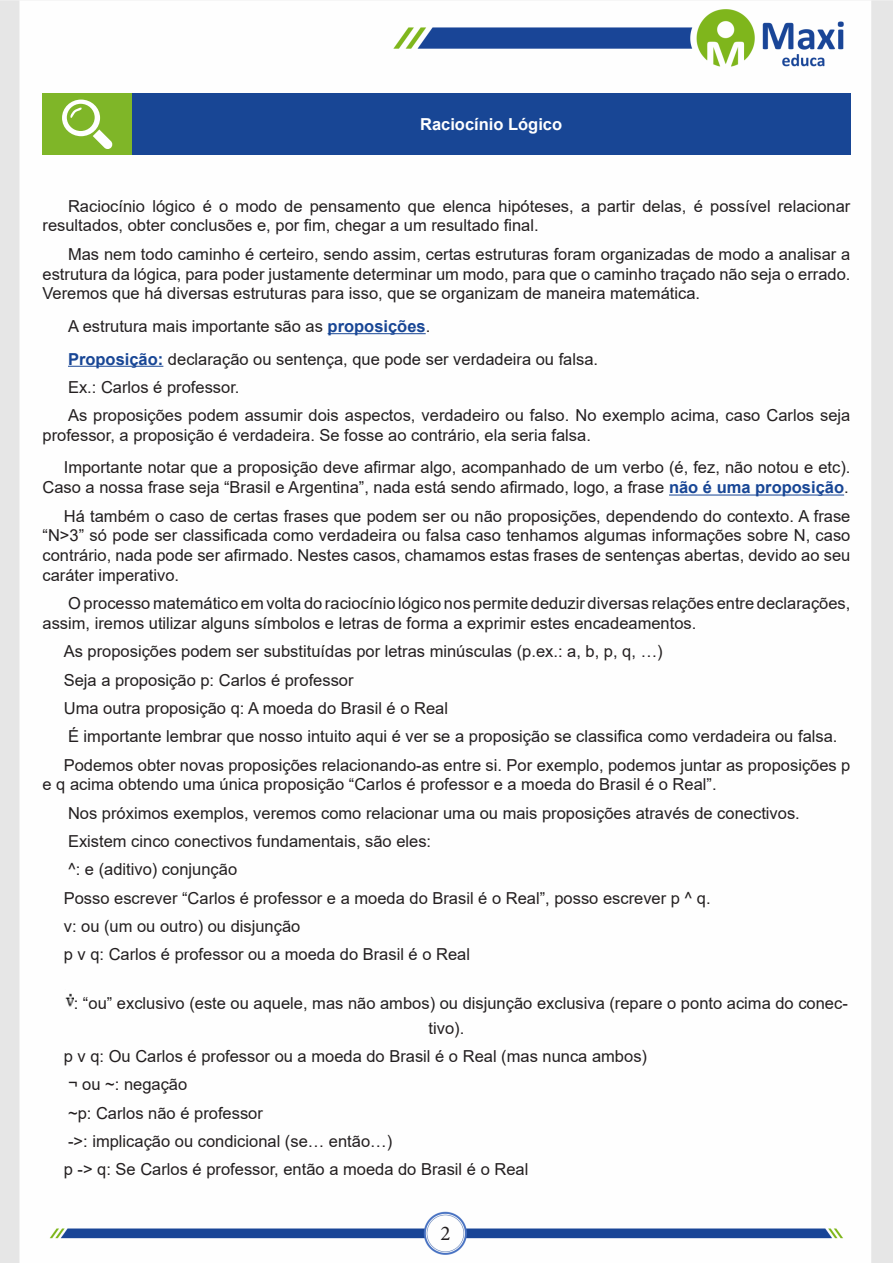
<style>
.page{position:relative;width:893px;height:1263px;background:#fff}
.page>*{position:absolute;margin:0;border:0;box-sizing:border-box;transform-origin:0 0}
.t1{font:21px "Minion Pro";color:#231f20}
.Texto{font:16.5px/19.8px "Arial";color:#231f20}
.Centralizar{font:16.5px/24.8px "Arial";color:#231f20}
.Titulo_de_Caixa{font:700 16.5px "Arial";color:#fff}
.s1{font-weight:700;color:#184695}
</style>
<div class="page">
<img style="left:0;top:0;width:893px;height:1263px">
<hr style="left:328px;top:333px;width:98px;height:1px;background:#184695">
<hr style="left:68px;top:366px;width:95px;height:1px;background:#184695">
<hr style="left:669px;top:495px;width:175px;height:1px;background:#184695">
<div style="left:43px;top:94px;width:89px;height:61px;background:#7fb628"></div>
<div style="left:132px;top:94px;width:718px;height:61px;background:#184695"></div>
<svg style="left:62px;top:100px;width:51px;height:49px"></svg>
<img style="left:45px;top:990px;width:29px;height:19px">
<p class="Titulo_de_Caixa" style="left:420px;top:113px;width:144px">Raciocínio Lógico</p>
<p class="Texto" style="left:43px;top:196px;width:809px;text-indent:26px">Raciocínio lógico é o modo de pensamento que elenca hipóteses, a partir delas, é possível relacionar resultados, obter conclusões e, por fim, chegar a um resultado final.</p>
<p class="Texto" style="left:43px;top:244px;width:809px;text-align:justify;text-indent:26px">Mas nem todo caminho é certeiro, sendo assim, certas estruturas foram organizadas de modo a analisar a estrutura da lógica, para poder justamente determinar um modo, para que o caminho traçado não seja o errado.<br>Veremos que há diversas estruturas para isso, que se organizam de maneira matemática.</p>
<p class="Texto" style="left:68px;top:316px;width:364px">A estrutura mais importante são as <span class="s1">proposições</span>.</p>
<p class="Texto" style="left:68px;top:349px;width:532px"><span class="s1">Proposição:</span> declaração ou sentença, que pode ser verdadeira ou falsa.</p>
<p class="Texto" style="left:68px;top:377px;width:173px">Ex.: Carlos é professor.</p>
<p class="Texto" style="left:43px;top:405px;width:809px;text-indent:26px">As proposições podem assumir dois aspectos, verdadeiro ou falso. No exemplo acima, caso Carlos seja professor, a proposição é verdadeira. Se fosse ao contrário, ela seria falsa.</p>
<p class="Texto" style="left:43px;top:458px;width:809px;text-align:right">Importante notar que a proposição deve afirmar algo, acompanhado de um verbo (é, fez, não notou e etc).<br>Caso a nossa frase seja “Brasil e Argentina”, nada está sendo afirmado, logo, a frase <span class="s1">não é uma proposição</span>.</p>
<p class="Texto" style="left:43px;top:506px;width:809px;text-align:justify;text-indent:21px">Há também o caso de certas frases que podem ser ou não proposições, dependendo do contexto. A frase “N&gt;3” só pode ser classificada como verdadeira ou falsa caso tenhamos algumas informações sobre N, caso contrário, nada pode ser afirmado. Nestes casos, chamamos estas frases de sentenças abertas, devido ao seu caráter imperativo.</p>
<p class="Texto" style="left:43px;top:593px;width:809px;text-indent:26px">O processo matemático em volta do raciocínio lógico nos permite deduzir diversas relações entre declarações, assim, iremos utilizar alguns símbolos e letras de forma a exprimir estes encadeamentos.</p>
<p class="Texto" style="left:64px;top:642px;width:600px">As proposições podem ser substituídas por letras minúsculas (p.ex.: a, b, p, q, …)</p>
<p class="Texto" style="left:64px;top:670px;width:291px">Seja a proposição p: Carlos é professor</p>
<p class="Texto" style="left:64px;top:698px;width:386px">Uma outra proposição q: A moeda do Brasil é o Real</p>
<p class="Texto" style="left:68px;top:726px;width:771px">É importante lembrar que nosso intuito aqui é ver se a proposição se classifica como verdadeira ou falsa.</p>
<p class="Texto" style="left:43px;top:755px;width:809px;text-indent:21px">Podemos obter novas proposições relacionando-as entre si. Por exemplo, podemos juntar as proposições p e q acima obtendo uma única proposição “Carlos é professor e a moeda do Brasil é o Real”.</p>
<p class="Texto" style="left:68px;top:803px;width:733px">Nos próximos exemplos, veremos como relacionar uma ou mais proposições através de conectivos.</p>
<p class="Texto" style="left:68px;top:831px;width:365px">Existem cinco conectivos fundamentais, são eles:</p>
<p class="Texto" style="left:68px;top:859px;width:171px">^: e (aditivo) conjunção</p>
<p class="Texto" style="left:64px;top:888px;width:648px">Posso escrever “Carlos é professor e a moeda do Brasil é o Real”, posso escrever p ^ q.</p>
<p class="Texto" style="left:64px;top:916px;width:238px">v: ou (um ou outro) ou disjunção</p>
<p class="Texto" style="left:64px;top:944px;width:408px">p v q: Carlos é professor ou a moeda do Brasil é o Real</p>
<p class="Centralizar" style="left:429px;top:991px;width:421px;text-indent:-355px">: “ou” exclusivo (este ou aquele, mas não ambos) ou disjunção exclusiva (repare o ponto acima do conec&shy;tivo).</p>
<p class="Texto" style="left:64px;top:1046px;width:585px">p v q: Ou Carlos é professor ou a moeda do Brasil é o Real (mas nunca ambos)</p>
<p class="Texto" style="left:68px;top:1075px;width:121px">¬ ou ~: negação</p>
<p class="Texto" style="left:68px;top:1103px;width:196px">~p: Carlos não é professor</p>
<p class="Texto" style="left:68px;top:1131px;width:326px">-&gt;: implicação ou condicional (se… então…)</p>
<p class="Texto" style="left:64px;top:1159px;width:466px">p -&gt; q: Se Carlos é professor, então a moeda do Brasil é o Real</p>
<p class="t1" style="left:440px;top:1219px;width:12px">2</p>
</div>
